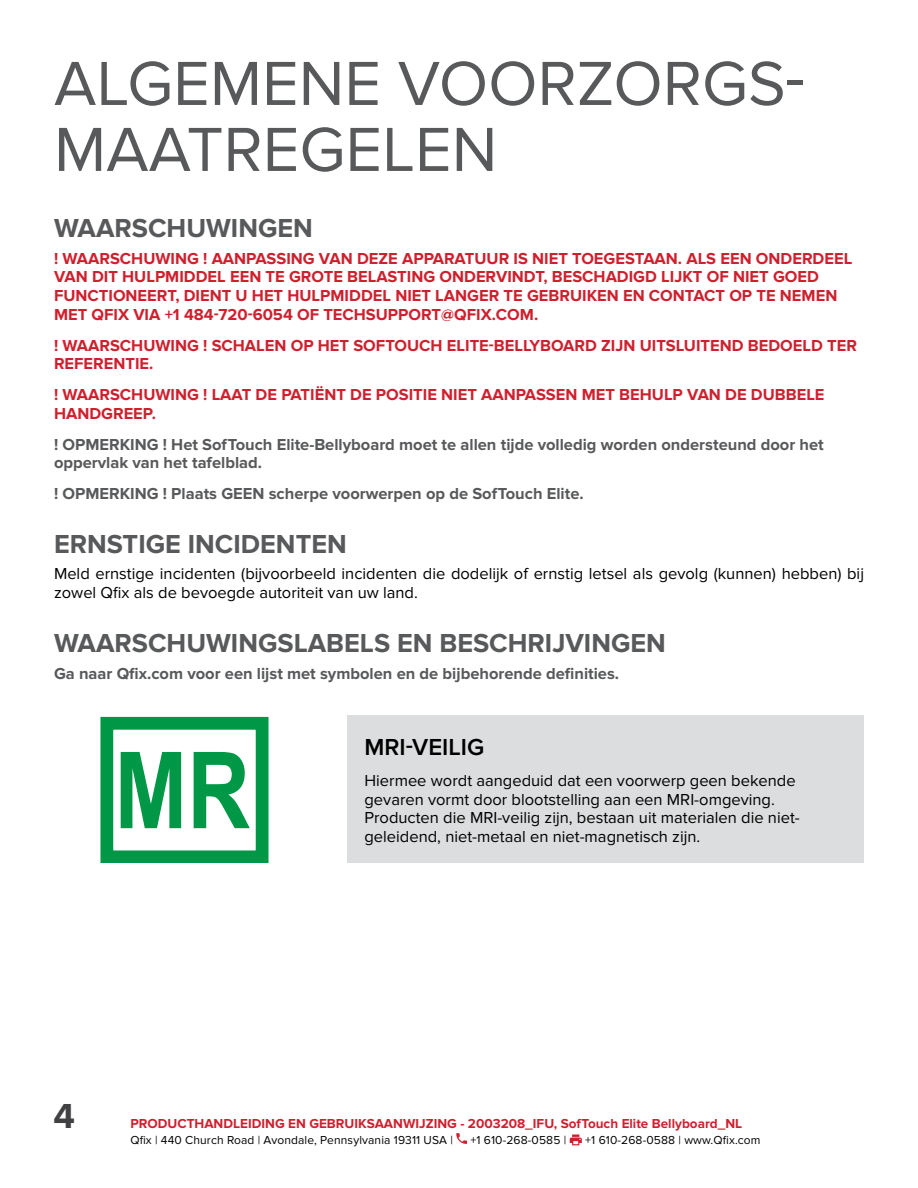
<style>
.page{position:relative;width:918px;height:1188px;background:#fff}
.page>*{position:absolute;margin:0;border:0;box-sizing:border-box;transform-origin:0 0}
.t1{font:64.5px/66px "Proxima Nova";color:#58595b}
.t2{font:700 36px "Proxima Nova";color:#414042}
.t3{font:700 27px "Proxima Nova";color:#58595b}
.t4{font:600 24px "Proxima Nova";color:#000}
.t5{font:700 16.5px/18.8px "Proxima Nova";color:#cf202e}
.t6{font:16.5px/18.8px "Proxima Nova";color:#000}
.t7{font:700 16.5px/18.8px "Proxima Nova";color:#58595b}
.t8{font:700 13.5px "Proxima Nova";color:#cf202e}
.t9{font:12px "Proxima Nova";letter-spacing:.01em;color:#000}
</style>
<div class="page">
<div style="left:348px;top:716px;width:516px;height:147px;background:#dcddde"></div>
<svg style="left:121px;top:752px;width:60px;height:76px"></svg>
<svg style="left:194px;top:752px;width:56px;height:76px"></svg>
<div style="left:101px;top:717px;width:167px;height:146px;border:13px solid #009846"></div>
<svg style="left:456px;top:1133px;width:11px;height:11px"></svg>
<svg style="left:570px;top:1134px;width:12px;height:11px"></svg>
<h1 class="t1" style="left:54px;top:51px;width:753px">ALGEMENE VOORZORGS-<br>MAATREGELEN</h1>
<h3 class="t3" style="left:54px;top:213px;width:260px">WAARSCHUWINGEN</h3>
<p class="t5" style="left:54px;top:249px;width:800px">! WAARSCHUWING ! AANPASSING VAN DEZE APPARATUUR IS NIET TOEGESTAAN. ALS EEN ONDERDEEL VAN DIT HULPMIDDEL EEN TE GROTE BELASTING ONDERVINDT, BESCHADIGD LIJKT OF NIET GOED FUNCTIONEERT, DIENT U HET HULPMIDDEL NIET LANGER TE GEBRUIKEN EN CONTACT OP TE NEMEN MET QFIX VIA +1 484-720-6054 OF TECHSUPPORT@QFIX.COM.</p>
<p class="t5" style="left:54px;top:336px;width:805px">! WAARSCHUWING ! SCHALEN OP HET SOFTOUCH ELITE-BELLYBOARD ZIJN UITSLUITEND BEDOELD TER<br>REFERENTIE.</p>
<p class="t5" style="left:54px;top:386px;width:772px">! WAARSCHUWING ! LAAT DE PATIËNT DE POSITIE NIET AANPASSEN MET BEHULP VAN DE DUBBELE<br>HANDGREEP.</p>
<p class="t7" style="left:54px;top:435px;width:771px">! OPMERKING ! Het SofTouch Elite-Bellyboard moet te allen tijde volledig worden ondersteund door het oppervlak van het tafelblad.</p>
<p class="t7" style="left:54px;top:485px;width:531px">! OPMERKING ! Plaats GEEN scherpe voorwerpen op de SofTouch Elite.</p>
<h3 class="t3" style="left:54px;top:529px;width:294px">ERNSTIGE INCIDENTEN</h3>
<p class="t6" style="left:54px;top:565px;width:812px">Meld ernstige incidenten (bijvoorbeeld incidenten die dodelijk of ernstig letsel als gevolg (kunnen) hebben) bij zowel Qfix als de bevoegde autoriteit van uw land.</p>
<h3 class="t3" style="left:54px;top:628px;width:613px">WAARSCHUWINGSLABELS EN BESCHRIJVINGEN</h3>
<p class="t7" style="left:54px;top:664px;width:567px">Ga naar Qfix.com voor een lijst met symbolen en de bijbehorende definities.</p>
<h3 class="t4" style="left:364px;top:733px;width:121px">MRI-VEILIG</h3>
<p class="t6" style="left:364px;top:771px;width:437px">Hiermee wordt aangeduid dat een voorwerp geen bekende gevaren vormt door blootstelling aan een MRI-omgeving.<br>Producten die MRI-veilig zijn, bestaan uit materialen die niet&shy;geleidend, niet-metaal en niet-magnetisch zijn.</p>
<h2 class="t2" style="left:54px;top:1096px;width:23px">4</h2>
<p class="t8" style="left:130px;top:1116px;width:613px">PRODUCTHANDLEIDING EN GEBRUIKSAANWIJZING - 2003208_IFU, SofTouch Elite Bellyboard_NL</p>
<p class="t9" style="left:130px;top:1133px;width:324px">Qfix | 440 Church Road | Avondale, Pennsylvania 19311 USA |</p>
<p class="t9" style="left:470px;top:1133px;width:97px">+1 610-268-0585 |</p>
<p class="t9" style="left:585px;top:1133px;width:177px">+1 610-268-0588 | www.Qfix.com</p>
</div>
